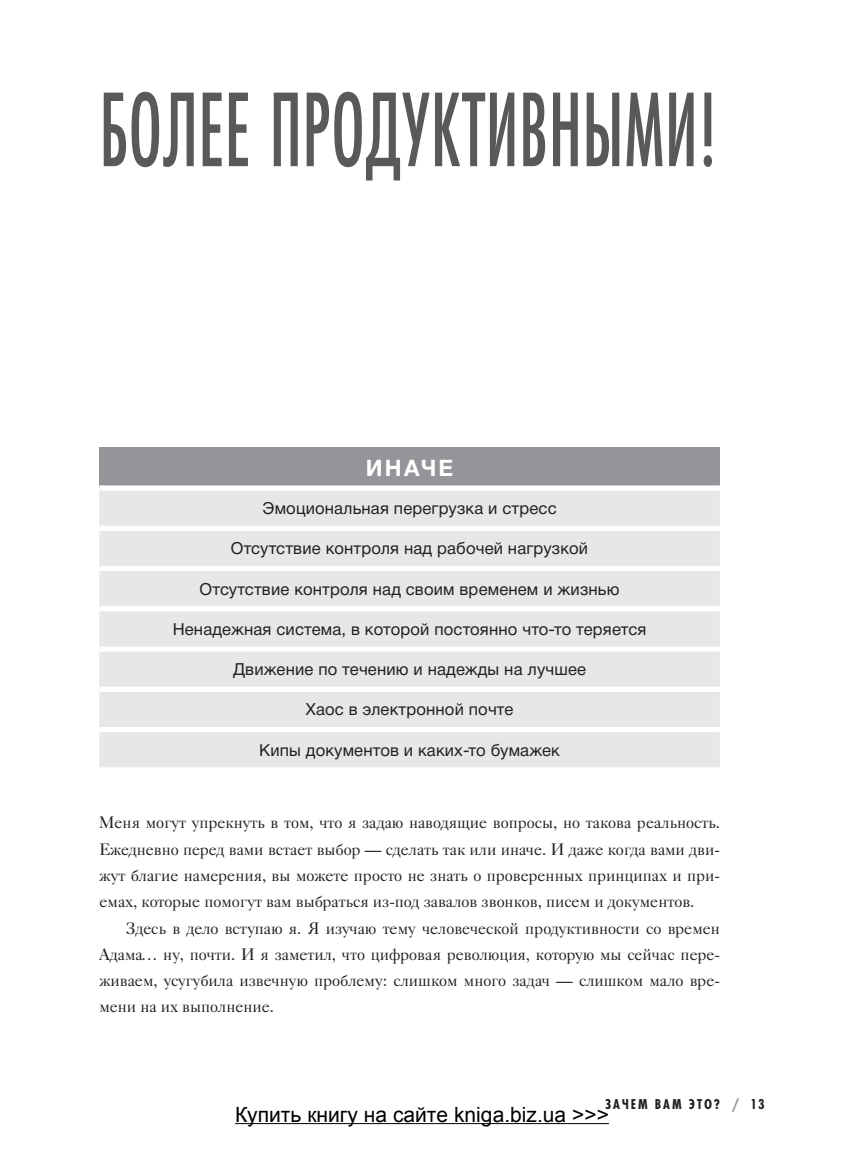
<style>
.page{position:relative;width:844px;height:1166px;background:#fff}
.page>*{position:absolute;margin:0;border:0;box-sizing:border-box;transform-origin:0 0}
.t1{font:500 110.25px "Futura PT Cond";letter-spacing:.01em;color:#58595b;scale:.72 1}
.t2{font:700 22.75px "Helvetica Neue Cyr";letter-spacing:.1em;color:#fff}
.t3{font:21px "Arial";color:#000}
.t4{font:16.62px/26.2px "Caslon C540 BT";color:#231f20;text-align:justify}
.t5{font:16.62px "Helvetica Neue Cyr";letter-spacing:.01em;color:#231f20}
.t6{font:700 14.88px "Futura PT Cond";letter-spacing:.13em;color:#231f20}
.s1{color:#939598}
</style>
<div class="page">
<div style="left:99px;top:448px;width:620px;height:40px;background:#939598"></div>
<div style="left:99px;top:491px;width:620px;height:276px;background:#e6e7e8"></div>
<div style="left:99px;top:526px;width:620px;height:5px;background:#fff"></div>
<div style="left:99px;top:566px;width:620px;height:5px;background:#fff"></div>
<div style="left:99px;top:606px;width:620px;height:5px;background:#fff"></div>
<div style="left:99px;top:646px;width:620px;height:6px;background:#fff"></div>
<div style="left:99px;top:687px;width:620px;height:5px;background:#fff"></div>
<div style="left:99px;top:727px;width:620px;height:5px;background:#fff"></div>
<div style="left:99px;top:485px;width:620px;height:6px;background:#fff"></div>
<hr style="left:235px;top:1123px;width:373px;height:1px;background:#000">
<h1 class="t1" style="left:100px;top:65px;width:859px">БОЛЕЕ ПРОДУКТИВНЫМИ!</h1>
<h2 class="t2" style="left:366px;top:455px;width:89px">ИНАЧЕ</h2>
<p class="t5" style="left:262px;top:499px;width:295px">Эмоциональная перегрузка и стресс</p>
<p class="t5" style="left:231px;top:539px;width:358px">Отсутствие контроля над рабочей нагрузкой</p>
<p class="t5" style="left:199px;top:580px;width:421px">Отсутствие контроля над своим временем и жизнью</p>
<p class="t5" style="left:173px;top:620px;width:475px">Ненадежная система, в которой постоянно что-то теряется</p>
<p class="t5" style="left:233px;top:660px;width:354px">Движение по течению и надежды на лучшее</p>
<p class="t5" style="left:305px;top:700px;width:209px">Хаос в электронной почте</p>
<p class="t5" style="left:259px;top:741px;width:302px">Кипы документов и каких-то бумажек</p>
<p class="t4" style="left:99px;top:810px;width:622px">Меня могут упрекнуть в том, что я задаю наводящие вопросы, но такова реальность.<br>Ежедневно перед вами встает выбор — сделать так или иначе. И даже когда вами дви&shy;жут благие намерения, вы можете просто не знать о проверенных принципах и при&shy;емах, которые помогут вам выбраться из-под завалов звонков, писем и документов.</p>
<p class="t4" style="left:99px;top:915px;width:622px;text-indent:26px">Здесь в дело вступаю я. Я изучаю тему человеческой продуктивности со времен Адама… ну, почти. И я заметил, что цифровая революция, которую мы сейчас пере&shy;живаем, усугубила извечную проблему: слишком много задач — слишком мало вре&shy;мени на их выполнение.</p>
<p class="t6" style="left:605px;top:1095px;width:161px">ЗАЧЕМ ВАМ ЭТО? <span class="s1">/</span> 13</p>
<p class="t3" style="left:235px;top:1100px;width:375px">Купить книгу на сайте kniga.biz.ua &gt;&gt;&gt;</p>
</div>
